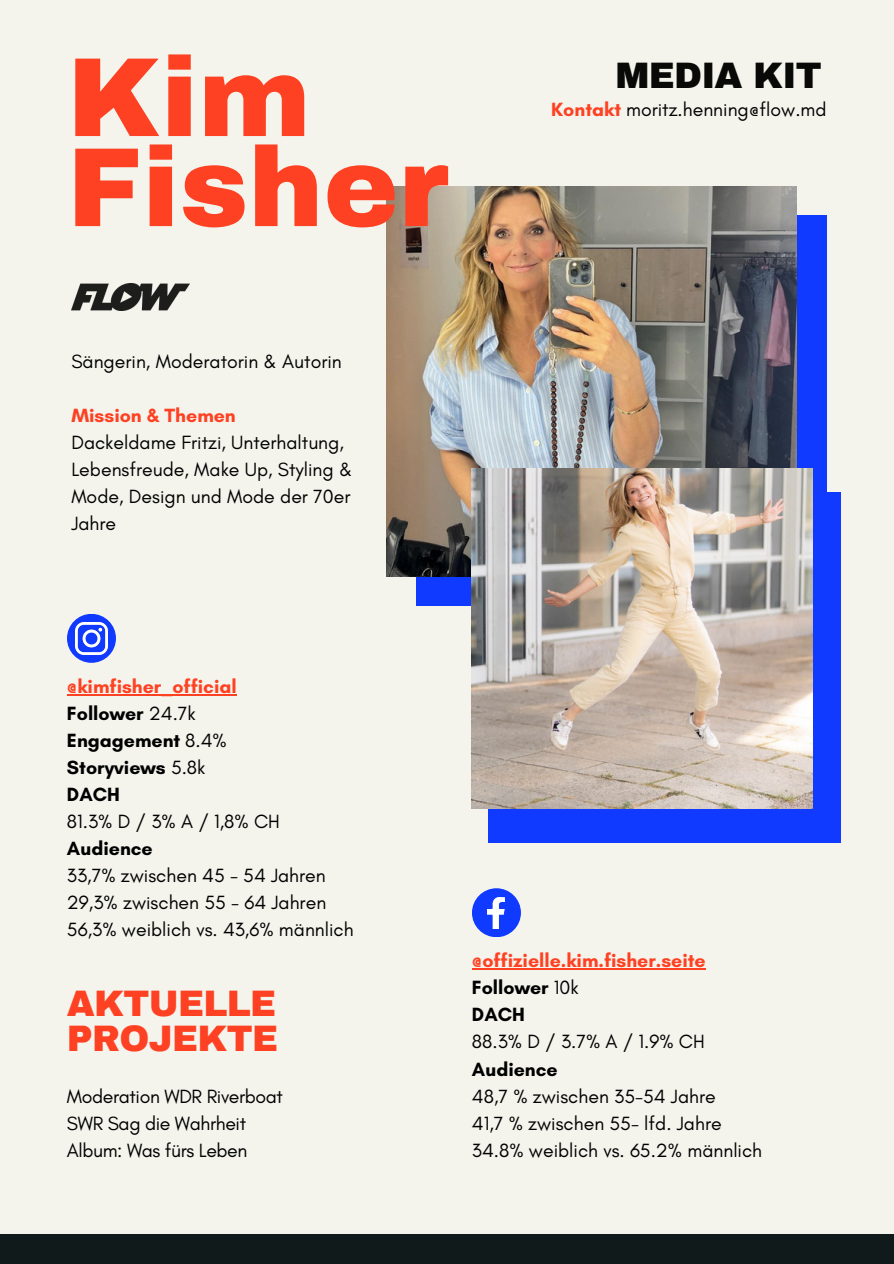
<style>
.page{position:relative;width:894px;height:1264px;background:#fff}
.page>*{position:absolute;margin:0;border:0;box-sizing:border-box;transform-origin:0 0}
.t1{font:900 112.5px/90px "Archivo";color:#fe4122}
.t2{font:900 36px "Archivo";letter-spacing:-.02em;color:#fe4122}
.t3{font:900 36px "Archivo";letter-spacing:-.02em;color:#090907}
.t4{font:19.5px/27px "Glacial Indifference";color:#000}
.t5{font:700 19.5px "Glacial Indifference";color:#000}
.t6{font:700 19.5px "Glacial Indifference";color:#fe4122}
.t7{font:19.5px "Glacial Indifference";letter-spacing:-.02em;color:#000}
.s1{font-weight:700;color:#fe4122}
.s2{font-weight:400}
</style>
<div class="page">
<div style="left:0;top:0;width:893px;height:1263px;background:#f4f4ed"></div>
<div style="left:416px;top:215px;width:410px;height:390px;background:#103aff"></div>
<img style="left:71px;top:283px;width:118px;height:27px">
<img style="left:386px;top:186px;width:410px;height:390px">
<div style="left:67px;top:614px;width:49px;height:49px;background:#103aff;border-radius:50%"></div>
<img style="left:76px;top:622px;width:31px;height:32px">
<div style="left:0;top:1233px;width:893px;height:30px;background:#111a1b"></div>
<div style="left:472px;top:888px;width:49px;height:49px;background:#103aff;border-radius:50%"></div>
<img style="left:488px;top:897px;width:16px;height:31px">
<hr style="left:472px;top:968px;width:233px;height:1px;background:#fe4122">
<hr style="left:67px;top:694px;width:170px;height:1px;background:#fe4122">
<div style="left:488px;top:492px;width:352px;height:350px;background:#103aff"></div>
<img style="left:472px;top:469px;width:339px;height:339px">
<p class="t1" style="left:67px;top:53px;width:383px">Kim<br>Fisher</p>
<p class="t4" style="left:71px;top:348px;width:272px">Sängerin, Moderatorin &amp; Autorin</p>
<p class="t6" style="left:71px;top:403px;width:166px">Mission &amp; Themen</p>
<p class="t4" style="left:71px;top:429px;width:282px">Dackeldame Fritzi, Unterhaltung,<br>Lebensfreude, Make Up, Styling &amp;<br>Mode, Design und Mode der 70er<br>Jahre</p>
<p class="t3" style="left:615px;top:56px;width:208px">MEDIA KIT</p>
<p class="t4" style="left:551px;top:96px;width:277px"><span class="s1">Kontakt</span> moritz.henning@flow.md</p>
<p class="t6" style="left:67px;top:674px;width:171px">@kimfisher_official</p>
<p class="t5" style="left:67px;top:701px;width:130px">Follower <span class="s2">24.7k</span></p>
<p class="t5" style="left:67px;top:728px;width:161px">Engagement <span class="s2">8.4%</span></p>
<p class="t5" style="left:67px;top:755px;width:140px">Storyviews <span class="s2">5.8k</span></p>
<p class="t5" style="left:67px;top:782px;width:55px">DACH</p>
<p class="t4" style="left:67px;top:807px;width:214px">81.3% D / 3% A / 1,8% CH</p>
<p class="t5" style="left:67px;top:836px;width:87px">Audience</p>
<p class="t4" style="left:67px;top:861px;width:260px">33,7% zwischen 45 - 54 Jahren</p>
<p class="t4" style="left:67px;top:888px;width:261px">29,3% zwischen 55 - 64 Jahren</p>
<p class="t4" style="left:67px;top:915px;width:288px">56,3% weiblich vs. 43,6% männlich</p>
<p class="t2" style="left:67px;top:984px;width:210px">AKTUELLE</p>
<p class="t2" style="left:67px;top:1019px;width:212px">PROJEKTE</p>
<p class="t7" style="left:67px;top:1083px;width:217px">Moderation WDR Riverboat</p>
<p class="t7" style="left:67px;top:1110px;width:180px">SWR Sag die Wahrheit</p>
<p class="t7" style="left:67px;top:1137px;width:182px">Album: Was fürs Leben</p>
<p class="t6" style="left:472px;top:948px;width:235px">@offizielle.kim.fisher.seite</p>
<p class="t5" style="left:472px;top:975px;width:108px">Follower <span class="s2">10k</span></p>
<p class="t5" style="left:472px;top:1002px;width:55px">DACH</p>
<p class="t4" style="left:472px;top:1028px;width:234px">88.3% D / 3.7% A / 1.9% CH</p>
<p class="t5" style="left:472px;top:1056px;width:87px">Audience</p>
<p class="t4" style="left:472px;top:1082px;width:245px">48,7 % zwischen 35-54 Jahre</p>
<p class="t4" style="left:472px;top:1109px;width:251px">41,7 % zwischen 55- lfd. Jahre</p>
<p class="t4" style="left:472px;top:1136px;width:291px">34.8% weiblich vs. 65.2% männlich</p>
</div>
